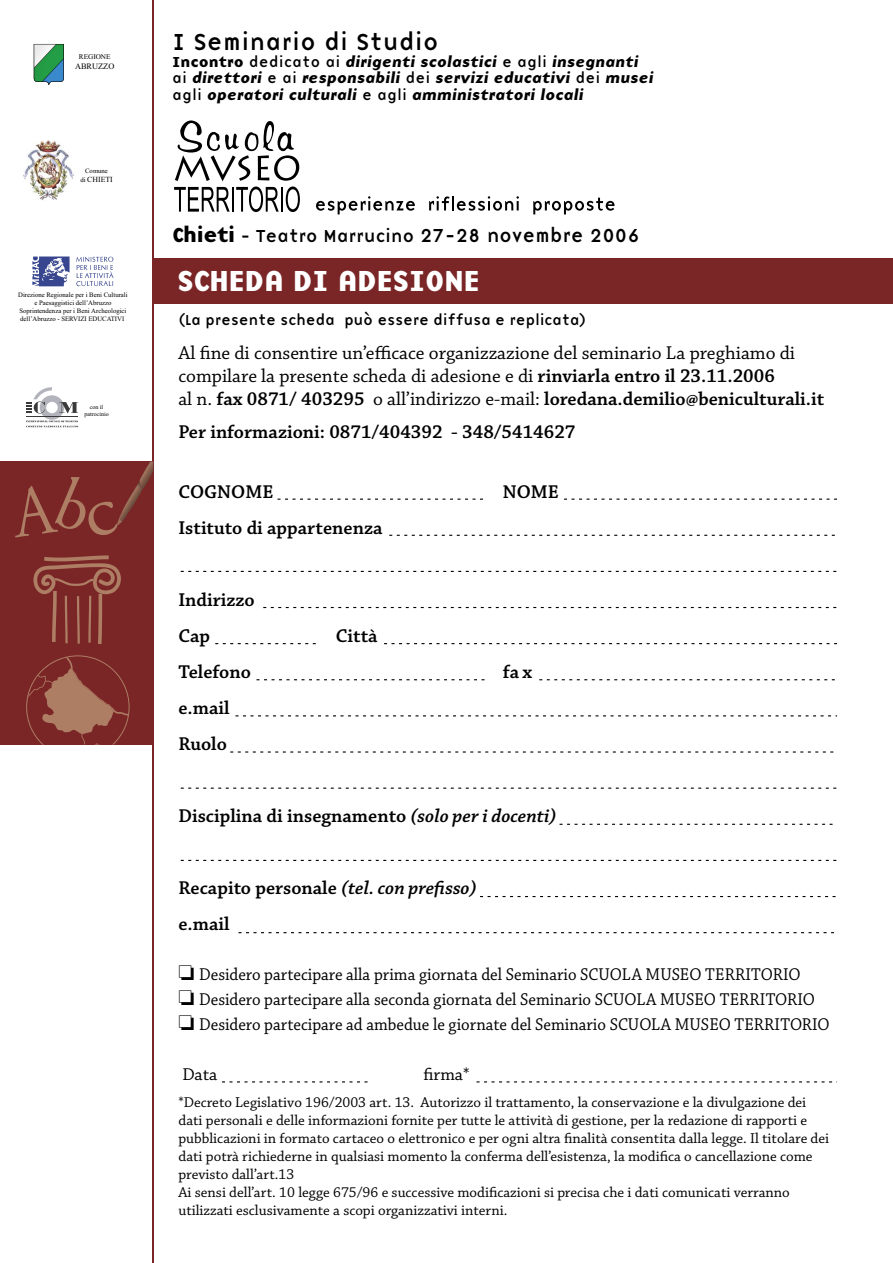
<style>
.page{position:relative;width:893px;height:1263px;background:#fff}
.page>*{position:absolute;margin:0;border:0;box-sizing:border-box;transform-origin:0 0}
.t1{font:30px "Base Nine B";letter-spacing:-.02em;color:#fff}
.t2{font:24px "Base Nine";color:#000}
.t3{font:19.5px/23.4px "Chaparral Pro";color:#000}
.t4{font:600 19.5px/36px "Chaparral Pro";color:#000}
.t5{font:19.5px "Base Nine";letter-spacing:-.02em;color:#000}
.t6{font:18px/25.2px "Chaparral Pro";color:#000;scale:.94 1}
.t7{font:18px "Chaparral Pro";color:#000}
.t8{font:15px/18px "Chaparral Pro";color:#000}
.t9{font:15px/16.5px "Base Nine BI";color:#000}
.t10{font:15px "Base Nine";letter-spacing:-.025em;color:#000}
.t11{font:8.4px "Times New Roman";color:#000}
.t12{font:7.8px "Times New Roman";color:#000}
.t13{font:7.2px "Times New Roman";color:#000}
.t14{font:6.75px/8.1px "Times New Roman";color:#000;text-align:center}
.t15{font:6px/7.2px "Times New Roman";color:#000;text-align:center}
.s1{font-size:6.75px}
.s2{font-family:"Base Nine B"}
.s3{font-family:"Base Nine"}
.s4{font-family:"Base Nine B";font-size:21px}
.s5{font-size:18px}
.s6{font-weight:600}
.s7{font-style:italic}
</style>
<div class="page">
<hr style="left:153px;top:0;width:1px;height:1262px;background:#7a2627">
<div style="left:153px;top:258px;width:740px;height:45px;background:#7a2627"></div>
<div style="left:0;top:461px;width:153px;height:283px;background:#7a2627"></div>
<svg style="left:316px;top:196px;width:99px;height:18px"></svg>
<svg style="left:429px;top:196px;width:90px;height:15px"></svg>
<svg style="left:533px;top:198px;width:82px;height:16px"></svg>
<svg style="left:174px;top:120px;width:126px;height:92px"></svg>
<svg style="left:34px;top:44px;width:30px;height:41px"></svg>
<img style="left:23px;top:141px;width:51px;height:60px">
<svg style="left:32px;top:256px;width:38px;height:31px"></svg>
<svg style="left:76px;top:257px;width:38px;height:30px"></svg>
<svg style="left:26px;top:387px;width:52px;height:40px"></svg>
<img style="left:123px;top:481px;width:19px;height:39px">
<img style="left:140px;top:461px;width:13px;height:28px">
<svg style="left:15px;top:477px;width:108px;height:60px"></svg>
<svg style="left:33px;top:555px;width:88px;height:89px"></svg>
<svg style="left:26px;top:655px;width:104px;height:90px"></svg>
<svg style="left:564px;top:499px;width:273px;height:1px"></svg>
<svg style="left:263px;top:607px;width:573px;height:1px"></svg>
<svg style="left:384px;top:643px;width:453px;height:1px"></svg>
<svg style="left:215px;top:643px;width:101px;height:1px"></svg>
<svg style="left:539px;top:679px;width:296px;height:1px"></svg>
<svg style="left:256px;top:679px;width:228px;height:1px"></svg>
<svg style="left:235px;top:715px;width:602px;height:1px"></svg>
<svg style="left:477px;top:1081px;width:361px;height:1px"></svg>
<svg style="left:222px;top:1081px;width:146px;height:1px"></svg>
<svg style="left:230px;top:751px;width:603px;height:1px"></svg>
<svg style="left:181px;top:787px;width:655px;height:2px"></svg>
<svg style="left:560px;top:824px;width:272px;height:1px"></svg>
<svg style="left:181px;top:860px;width:655px;height:1px"></svg>
<svg style="left:480px;top:896px;width:356px;height:1px"></svg>
<svg style="left:238px;top:932px;width:596px;height:1px"></svg>
<svg style="left:389px;top:535px;width:446px;height:1px"></svg>
<svg style="left:181px;top:571px;width:655px;height:1px"></svg>
<svg style="left:278px;top:499px;width:205px;height:1px"></svg>
<p class="t13" style="left:79px;top:53px;width:33px">REGIONE</p>
<p class="t11" style="left:75px;top:61px;width:41px">ABRUZZO</p>
<p class="t14" style="left:85px;top:167px;width:24px">Comune</p>
<p class="t12" style="left:80px;top:175px;width:34px"><span class="s1">di</span> CHIETI</p>
<p class="t14" style="left:18px;top:290px;width:111px">Direzione Regionale per i Beni Culturali e Paesaggistici dell’Abruzzo Soprintendenza per i Beni Archeologici dell’Abruzzo - SERVIZI EDUCATIVI</p>
<p class="t15" style="left:84px;top:403px;width:26px">con il patrocinio</p>
<h2 class="t2" style="left:172px;top:25px;width:268px">I Seminario di Studio</h2>
<p class="t9" style="left:172px;top:53px;width:483px"><span class="s2">Incontro</span> <span class="s3">dedicato ai</span> dirigenti scolastici <span class="s3">e agli</span> insegnanti <span class="s3">ai</span> direttori <span class="s3">e ai</span> responsabili <span class="s3">dei</span> servizi educativi <span class="s3">dei</span> musei <span class="s3">agli</span> operatori culturali <span class="s3">e agli</span> amministratori locali</p>
<h3 class="t5" style="left:172px;top:221px;width:470px"><span class="s4">Chieti</span> <span class="s5">- Teatro Marrucino</span> 27-28 novembre 2006</h3>
<h1 class="t1" style="left:177px;top:257px;width:305px">SCHEDA DI ADESIONE</h1>
<p class="t10" style="left:178px;top:309px;width:409px">(La presente scheda può essere diffusa e replicata)</p>
<p class="t3" style="left:178px;top:342px;width:647px">Al fine di consentire un’efficace organizzazione del seminario La preghiamo di compilare la presente scheda di adesione e di <span class="s6">rinviarla entro il 23.11.2006<br></span>al n. <span class="s6">fax 0871/ 403295</span> o all’indirizzo e-mail: <span class="s6">loredana.demilio@beniculturali.it</span></p>
<h3 class="t4" style="left:178px;top:415px;width:398px">Per informazioni: 0871/404392 - 348/5414627</h3>
<h3 class="t4" style="left:178px;top:474px;width:96px">COGNOME</h3>
<h3 class="t4" style="left:503px;top:474px;width:58px">NOME</h3>
<h3 class="t4" style="left:178px;top:510px;width:206px">Istituto di appartenenza</h3>
<h3 class="t4" style="left:178px;top:582px;width:78px">Indirizzo<br>Cap</h3>
<h3 class="t4" style="left:336px;top:618px;width:43px">Città</h3>
<h3 class="t4" style="left:178px;top:654px;width:74px">Telefono</h3>
<h3 class="t4" style="left:503px;top:654px;width:31px">fax</h3>
<h3 class="t4" style="left:178px;top:690px;width:53px">e.mail<br>Ruolo</h3>
<h3 class="t4" style="left:178px;top:798px;width:380px">Disciplina di insegnamento <span class="s7">(solo per i docenti)</span></h3>
<h3 class="t4" style="left:178px;top:870px;width:300px">Recapito personale <span class="s7">(tel. con prefisso) </span>e.mail</h3>
<p class="t6" style="left:199px;top:962px;width:672px">Desidero partecipare alla prima giornata del Seminario SCUOLA MUSEO TERRITORIO<br>Desidero partecipare alla seconda giornata del Seminario SCUOLA MUSEO TERRITORIO<br>Desidero partecipare ad ambedue le giornate del Seminario SCUOLA MUSEO TERRITORIO</p>
<p class="t7" style="left:182px;top:1064px;width:37px">Data</p>
<p class="t7" style="left:423px;top:1064px;width:48px">firma*</p>
<p class="t8" style="left:178px;top:1094px;width:652px">*Decreto Legislativo 196/2003 art. 13. Autorizzo il trattamento, la conservazione e la divulgazione dei dati personali e delle informazioni fornite per tutte le attività di gestione, per la redazione di rapporti e pubblicazioni in formato cartaceo o elettronico e per ogni altra finalità consentita dalla legge. Il titolare dei dati potrà richiederne in qualsiasi momento la conferma dell’esistenza, la modifica o cancellazione come previsto dall’art.13<br>Ai sensi dell’art. 10 legge 675/96 e successive modificazioni si precisa che i dati comunicati verranno utilizzati esclusivamente a scopi organizzativi interni.</p>
</div>
